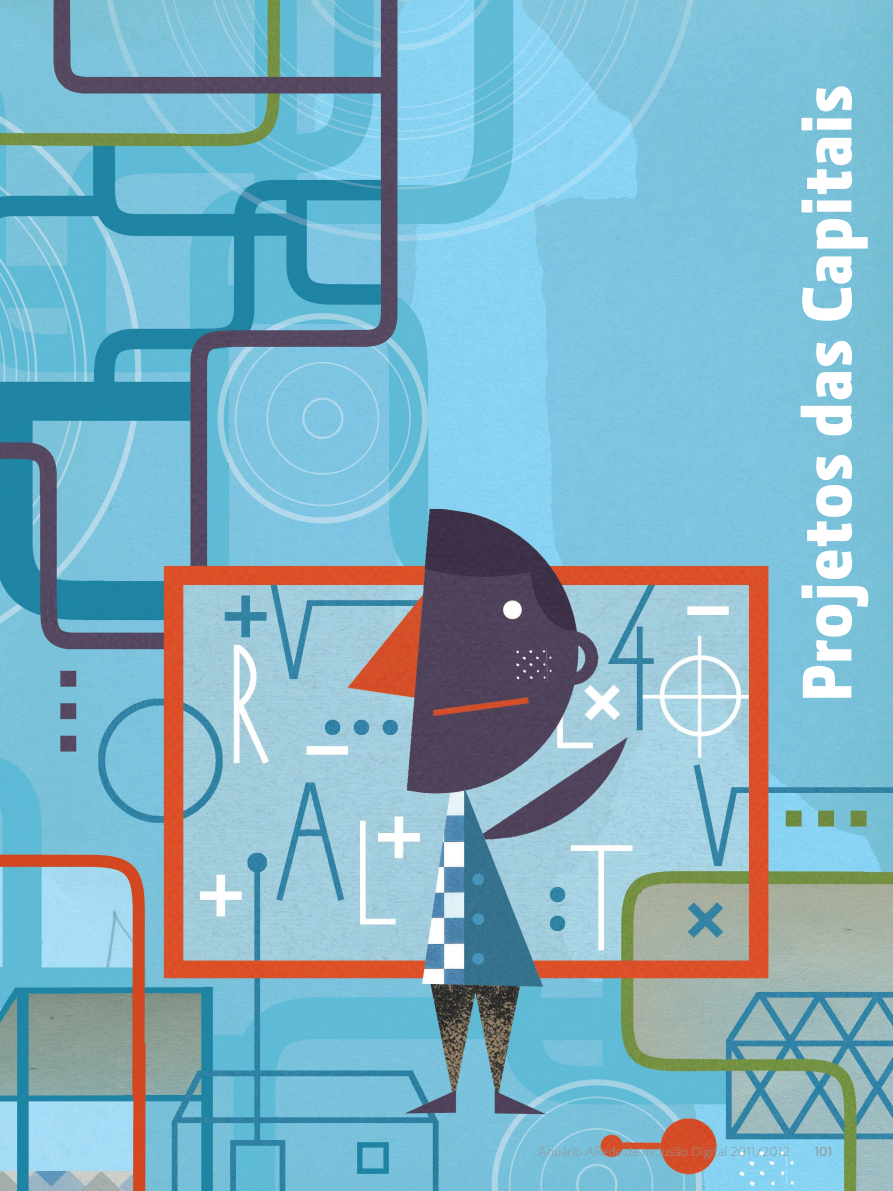
<style>
.page{position:relative;width:893px;height:1191px;background:#fff}
.page>*{position:absolute;margin:0;border:0;box-sizing:border-box;transform-origin:0 0}
.t1{font:900 70.5px "Section";letter-spacing:.01em;color:#fff}
.t2{font:300 13.5px "Whitney";color:#939598}
.t3{font:500 13.5px "Whitney";color:#939598}
</style>
<div class="page">
<img style="left:0;top:0;width:893px;height:1191px">
<p class="t1" style="left:788px;top:702px;width:619px;rotate:-90deg">Projetos das Capitais</p>
<p class="t2" style="left:538px;top:1143px;width:254px">Anuário ARede de Inclusão Digital 2011/2012</p>
<p class="t3" style="left:814px;top:1143px;width:19px">101</p>
</div>
